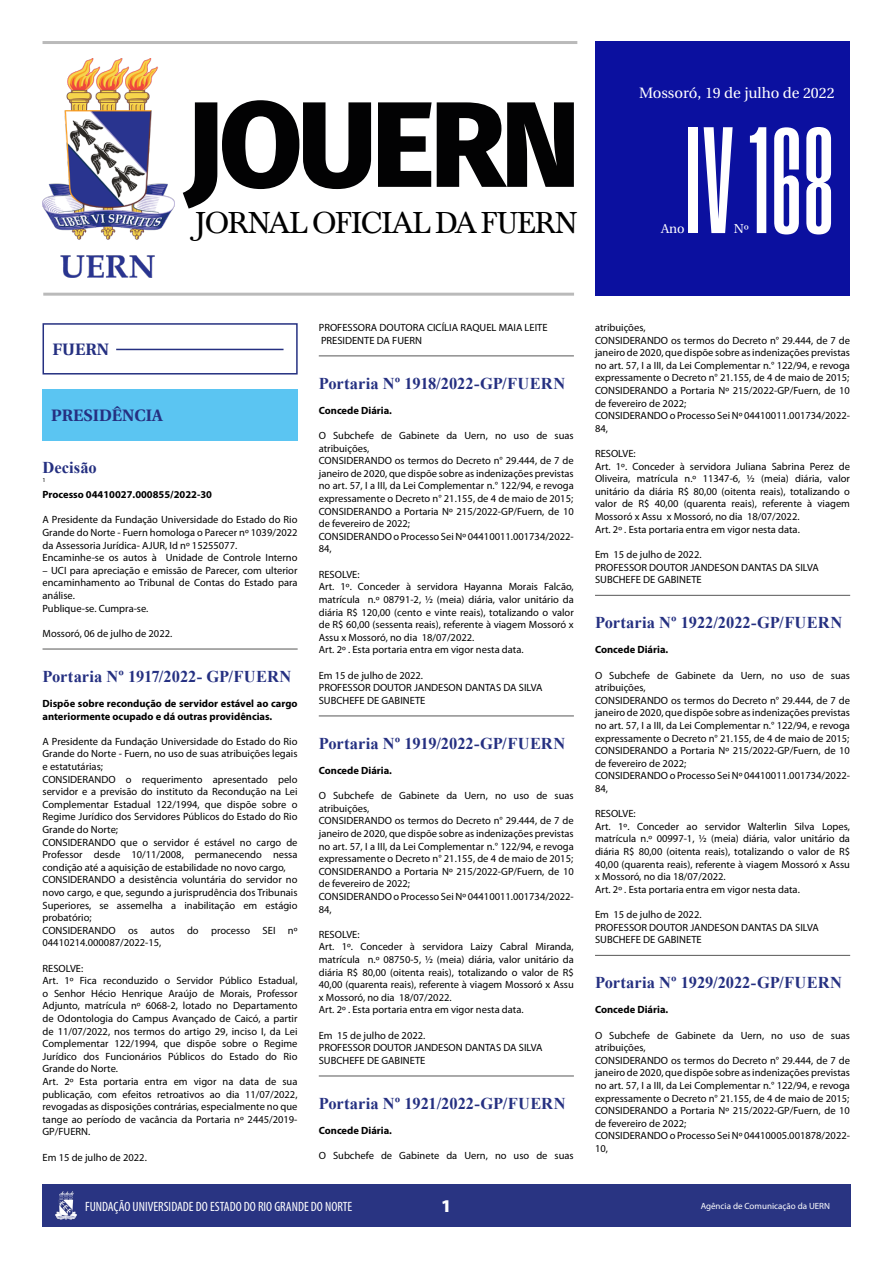
<style>
.page{position:relative;width:893px;height:1263px;background:#fff}
.page>*{position:absolute;margin:0;border:0;box-sizing:border-box;transform-origin:0 0}
.t1{font:129.15px "Droid";color:#fff}
.t2{font:800 121.5px "Fira Sans";letter-spacing:-.04em;color:#020203}
.t3{font:31.5px "Baskervald ADF Std";letter-spacing:-.02em;color:#000}
.t4{font:900 18px "Myriad Pro";color:#fff}
.t5{font:700 16.5px "Times New Roman";color:#253081}
.t6{font:700 16.5px "Heuristica";color:#253081}
.t7{font:15px "Heuristica";color:#fff}
.t8{font:condensed 13.5px "Myriad Pro";color:#fff}
.t9{font:12.9px "Heuristica";color:#fff}
.t10{font:10.5px/12.6px "Myriad Pro";color:#000}
.t11{font:700 10.5px/12.6px "Myriad Pro";color:#000}
.t12{font:9px "Myriad Pro";color:#fff}
.t13{font:6.15px "Myriad Pro";color:#000}
</style>
<div class="page">
<div style="left:43px;top:1184px;width:808px;height:43px;background:#293482"></div>
<img style="left:55px;top:1191px;width:21px;height:29px">
<hr style="left:43px;top:41px;width:534px;height:3px;background:#878787">
<hr style="left:43px;top:293px;width:531px;height:3px;background:#878787">
<div style="left:595px;top:41px;width:255px;height:255px;background:#0b109f"></div>
<img style="left:43px;top:59px;width:131px;height:219px">
<div style="left:43px;top:323px;width:255px;height:51px;border:2px solid #253081"></div>
<hr style="left:117px;top:349px;width:166px;height:1px;background:#253081">
<div style="left:43px;top:389px;width:255px;height:52px;background:#5bc5f2"></div>
<hr style="left:43px;top:649px;width:255px;height:1px;background:#575756">
<hr style="left:319px;top:355px;width:255px;height:1px;background:#575756">
<hr style="left:319px;top:715px;width:255px;height:1px;background:#575756">
<hr style="left:319px;top:1075px;width:255px;height:1px;background:#575756">
<hr style="left:595px;top:595px;width:255px;height:1px;background:#575756">
<hr style="left:595px;top:955px;width:255px;height:1px;background:#575756">
<h2 class="t2" style="left:185px;top:39px;width:397px">JOUERN</h2>
<h3 class="t3" style="left:196px;top:205px;width:383px">JORNAL OFICIAL DA FUERN</h3>
<h3 class="t7" style="left:639px;top:81px;width:197px">Mossoró, 19 de julho de 2022</h3>
<h1 class="t1" style="left:685px;top:106px;width:152px">iV168</h1>
<p class="t9" style="left:661px;top:219px;width:25px">Ano</p>
<p class="t9" style="left:734px;top:219px;width:17px">Nº</p>
<h3 class="t6" style="left:53px;top:336px;width:58px">FUERN</h3>
<h3 class="t6" style="left:51px;top:402px;width:113px">PRESIDÊNCIA</h3>
<h3 class="t5" style="left:43px;top:455px;width:56px">Decisão</h3>
<p class="t13" style="left:43px;top:476px;width:5px">1</p>
<p class="t11" style="left:43px;top:488px;width:171px">Processo 04410027.000855/2022-30</p>
<p class="t10" style="left:43px;top:513px;width:257px">A Presidente da Fundação Universidade do Estado do Rio Grande do Norte - Fuern homologa o Parecer nº 1039/2022 da Assessoria Jurídica- AJUR, Id nº 15255077.<br>Encaminhe-se os autos à Unidade de Controle Interno</p>
<p class="t10" style="left:43px;top:564px;width:256px">– UCI para apreciação e emissão de Parecer, com ulterior encaminhamento ao Tribunal de Contas do Estado para análise.<br>Publique-se. Cumpra-se.</p>
<p class="t10" style="left:43px;top:627px;width:131px">Mossoró, 06 de julho de 2022.</p>
<h3 class="t5" style="left:43px;top:664px;width:250px">Portaria Nº 1917/2022- GP/FUERN</h3>
<p class="t11" style="left:43px;top:697px;width:256px">Dispõe sobre recondução de servidor estável ao cargo anteriormente ocupado e dá outras providências.</p>
<p class="t10" style="left:43px;top:735px;width:256px">A Presidente da Fundação Universidade do Estado do Rio Grande do Norte - Fuern, no uso de suas atribuições legais e estatutárias;<br>CONSIDERANDO o requerimento apresentado pelo servidor e a previsão do instituto da Recondução na Lei Complementar Estadual 122/1994, que dispõe sobre o Regime Jurídico dos Servidores Públicos do Estado do Rio Grande do Norte;<br>CONSIDERANDO que o servidor é estável no cargo de Professor desde 10/11/2008, permanecendo nessa condição até a aquisição de estabilidade no novo cargo, CONSIDERANDO a desistência voluntária do servidor no novo cargo, e que, segundo a jurisprudência dos Tribunais Superiores, se assemelha a inabilitação em estágio probatório;<br>CONSIDERANDO os autos do processo SEI nº 04410214.000087/2022-15,</p>
<p class="t10" style="left:43px;top:962px;width:257px">RESOLVE:<br>Art. 1º Fica reconduzido o Servidor Público Estadual, o Senhor Hécio Henrique Araújo de Morais, Professor Adjunto, matrícula nº 6068-2, lotado no Departamento de Odontologia do Campus Avançado de Caicó, a partir de 11/07/2022, nos termos do artigo 29, inciso I, da Lei Complementar 122/1994, que dispõe sobre o Regime Jurídico dos Funcionários Públicos do Estado do Rio Grande do Norte.<br>Art. 2º Esta portaria entra em vigor na data de sua publicação, com efeitos retroativos ao dia 11/07/2022, revogadas as disposições contrárias, especialmente no que tange ao período de vacância da Portaria nº 2445/2019- GP/FUERN.</p>
<p class="t10" style="left:43px;top:1151px;width:106px">Em 15 de julho de 2022.</p>
<p class="t10" style="left:319px;top:321px;width:230px">PROFESSORA DOUTORA CICÍLIA RAQUEL MAIA LEITE<br>PRESIDENTE DA FUERN</p>
<h3 class="t5" style="left:319px;top:371px;width:248px">Portaria Nº 1918/2022-GP/FUERN</h3>
<p class="t11" style="left:319px;top:404px;width:75px">Concede Diária.</p>
<p class="t10" style="left:319px;top:429px;width:257px">O Subchefe de Gabinete da Uern, no uso de suas atribuições,<br>CONSIDERANDO os termos do Decreto n° 29.444, de 7 de janeiro de 2020, que dispõe sobre as indenizações previstas no art. 57, I a III, da Lei Complementar n.° 122/94, e revoga expressamente o Decreto n° 21.155, de 4 de maio de 2015; CONSIDERANDO a Portaria Nº 215/2022-GP/Fuern, de 10 de fevereiro de 2022;<br>CONSIDERANDO o Processo Sei Nº 04410011.001734/2022- 84,</p>
<p class="t10" style="left:319px;top:568px;width:257px">RESOLVE:<br>Art. 1º. Conceder à servidora Hayanna Morais Falcão, matrícula n.º 08791-2, ½ (meia) diária, valor unitário da diária R$ 120,00 (cento e vinte reais), totalizando o valor de R$ 60,00 (sessenta reais), referente à viagem Mossoró x Assu x Mossoró, no dia 18/07/2022.<br>Art. 2º . Esta portaria entra em vigor nesta data.</p>
<p class="t10" style="left:319px;top:668px;width:225px">Em 15 de julho de 2022.<br>PROFESSOR DOUTOR JANDESON DANTAS DA SILVA<br>SUBCHEFE DE GABINETE</p>
<h3 class="t5" style="left:319px;top:731px;width:248px">Portaria Nº 1919/2022-GP/FUERN</h3>
<p class="t11" style="left:319px;top:764px;width:75px">Concede Diária.</p>
<p class="t10" style="left:319px;top:789px;width:257px">O Subchefe de Gabinete da Uern, no uso de suas atribuições,<br>CONSIDERANDO os termos do Decreto n° 29.444, de 7 de janeiro de 2020, que dispõe sobre as indenizações previstas no art. 57, I a III, da Lei Complementar n.° 122/94, e revoga expressamente o Decreto n° 21.155, de 4 de maio de 2015; CONSIDERANDO a Portaria Nº 215/2022-GP/Fuern, de 10 de fevereiro de 2022;<br>CONSIDERANDO o Processo Sei Nº 04410011.001734/2022- 84,</p>
<p class="t10" style="left:319px;top:928px;width:257px">RESOLVE:<br>Art. 1º. Conceder à servidora Laizy Cabral Miranda, matrícula n.º 08750-5, ½ (meia) diária, valor unitário da diária R$ 80,00 (oitenta reais), totalizando o valor de R$ 40,00 (quarenta reais), referente à viagem Mossoró x Assu x Mossoró, no dia 18/07/2022.<br>Art. 2º . Esta portaria entra em vigor nesta data.</p>
<p class="t10" style="left:319px;top:1028px;width:225px">Em 15 de julho de 2022.<br>PROFESSOR DOUTOR JANDESON DANTAS DA SILVA<br>SUBCHEFE DE GABINETE</p>
<h3 class="t5" style="left:319px;top:1091px;width:248px">Portaria Nº 1921/2022-GP/FUERN</h3>
<p class="t11" style="left:319px;top:1124px;width:75px">Concede Diária.</p>
<p class="t10" style="left:319px;top:1149px;width:256px">O Subchefe de Gabinete da Uern, no uso de suas</p>
<p class="t10" style="left:595px;top:321px;width:257px">atribuições,<br>CONSIDERANDO os termos do Decreto n° 29.444, de 7 de janeiro de 2020, que dispõe sobre as indenizações previstas no art. 57, I a III, da Lei Complementar n.° 122/94, e revoga expressamente o Decreto n° 21.155, de 4 de maio de 2015; CONSIDERANDO a Portaria Nº 215/2022-GP/Fuern, de 10 de fevereiro de 2022;<br>CONSIDERANDO o Processo Sei Nº 04410011.001734/2022- 84,</p>
<p class="t10" style="left:595px;top:447px;width:256px">RESOLVE:<br>Art. 1º. Conceder à servidora Juliana Sabrina Perez de Oliveira, matrícula n.º 11347-6, ½ (meia) diária, valor unitário da diária R$ 80,00 (oitenta reais), totalizando o valor de R$ 40,00 (quarenta reais), referente à viagem Mossoró x Assu x Mossoró, no dia 18/07/2022.<br>Art. 2º . Esta portaria entra em vigor nesta data.</p>
<p class="t10" style="left:595px;top:548px;width:225px">Em 15 de julho de 2022.<br>PROFESSOR DOUTOR JANDESON DANTAS DA SILVA<br>SUBCHEFE DE GABINETE</p>
<h3 class="t5" style="left:595px;top:611px;width:249px">Portaria Nº 1922/2022-GP/FUERN</h3>
<p class="t11" style="left:595px;top:643px;width:75px">Concede Diária.</p>
<p class="t10" style="left:595px;top:668px;width:257px">O Subchefe de Gabinete da Uern, no uso de suas atribuições,<br>CONSIDERANDO os termos do Decreto n° 29.444, de 7 de janeiro de 2020, que dispõe sobre as indenizações previstas no art. 57, I a III, da Lei Complementar n.° 122/94, e revoga expressamente o Decreto n° 21.155, de 4 de maio de 2015; CONSIDERANDO a Portaria Nº 215/2022-GP/Fuern, de 10 de fevereiro de 2022;<br>CONSIDERANDO o Processo Sei Nº 04410011.001734/2022- 84,</p>
<p class="t10" style="left:595px;top:807px;width:257px">RESOLVE:<br>Art. 1º. Conceder ao servidor Walterlin Silva Lopes, matrícula n.º 00997-1, ½ (meia) diária, valor unitário da diária R$ 80,00 (oitenta reais), totalizando o valor de R$ 40,00 (quarenta reais), referente à viagem Mossoró x Assu x Mossoró, no dia 18/07/2022.<br>Art. 2º . Esta portaria entra em vigor nesta data.</p>
<p class="t10" style="left:595px;top:908px;width:225px">Em 15 de julho de 2022.<br>PROFESSOR DOUTOR JANDESON DANTAS DA SILVA<br>SUBCHEFE DE GABINETE</p>
<h3 class="t5" style="left:595px;top:971px;width:249px">Portaria Nº 1929/2022-GP/FUERN</h3>
<p class="t11" style="left:595px;top:1003px;width:75px">Concede Diária.</p>
<p class="t10" style="left:595px;top:1028px;width:257px">O Subchefe de Gabinete da Uern, no uso de suas atribuições,<br>CONSIDERANDO os termos do Decreto n° 29.444, de 7 de janeiro de 2020, que dispõe sobre as indenizações previstas no art. 57, I a III, da Lei Complementar n.° 122/94, e revoga expressamente o Decreto n° 21.155, de 4 de maio de 2015; CONSIDERANDO a Portaria Nº 215/2022-GP/Fuern, de 10 de fevereiro de 2022;<br>CONSIDERANDO o Processo Sei Nº 04410005.001878/2022- 10,</p>
<p class="t8" style="left:85px;top:1198px;width:269px">FUNDAÇÃO UNIVERSIDADE DO ESTADO DO RIO GRANDE DO NORTE</p>
<h3 class="t4" style="left:441px;top:1194px;width:12px">1</h3>
<p class="t12" style="left:701px;top:1200px;width:131px">Agência de Comunicação da UERN</p>
</div>
